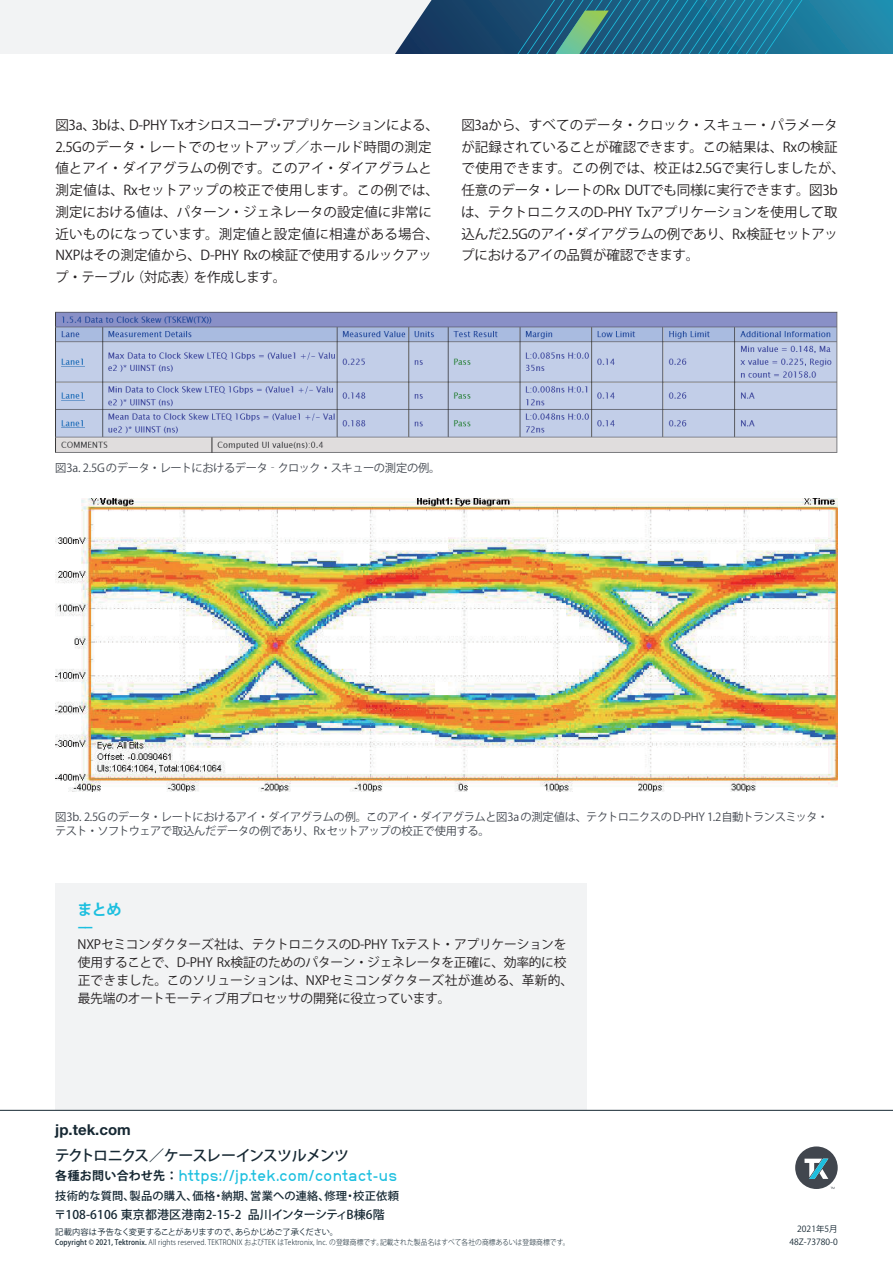
<style>
.page{position:relative;width:893px;height:1263px;background:#fff}
.page>*{position:absolute;margin:0;border:0;box-sizing:border-box;transform-origin:0 0}
.t1{font:15.75px "NB Grotesk Sem Bol";letter-spacing:.03em;color:#1cbfdf}
.t2{font:500 15px "Koz Go Pro";letter-spacing:-.08em;color:#162833}
.t3{font:700 15px "Helvetica Neue LT Pro";color:#162833}
.t4{font:700 15px/16.5px "Koz Go Pro";color:#1cbfdf}
.t5{font:13.5px/21.8px "Koz Go Pro";letter-spacing:-.005em;color:#231f20}
.t6{font:12.75px/18px "Koz Go Pro";letter-spacing:-.02em;color:#231f20}
.t7{font:500 12px "Koz Go Pro";letter-spacing:.01em;color:#162833}
.t8{font:11.25px/13.5px "Koz Go Pro";letter-spacing:-.03em;color:#41464e}
.t9{font:500 11.25px "Koz Go Pro";letter-spacing:.02em;color:#162833}
.t10{font:8.55px/12.8px "Koz Go Pro";color:#162833;text-align:right}
.t11{font:8.25px "Koz Go Pro";letter-spacing:-.025em;color:#162833}
.t12{font:300 7.5px "Koz Go Pro";letter-spacing:.02em;color:#162833;scale:.9 1}
.s1{font-family:"Koz Go Pro";font-weight:700;font-size:12px;color:#162833}
.s2{font-weight:500}
</style>
<div class="page">
<div style="left:55px;top:883px;width:531px;height:227px;background:#f2f3f4"></div>
<hr style="left:0;top:1110px;width:893px;height:1px;background:#162833">
<svg style="left:795px;top:1146px;width:43px;height:43px"></svg>
<div style="left:0;top:0;width:875px;height:54px;background:#f2f3f4"></div>
<svg style="left:395px;top:0;width:498px;height:54px;background:#276e8c"></svg>
<img style="left:55px;top:312px;width:783px;height:141px">
<img style="left:55px;top:498px;width:783px;height:293px">
<p class="t5" style="left:55px;top:114px;width:385px">図3a、3bは、D-PHY Txオシロスコープ・アプリケーションによる、2.5Gのデータ・レートでのセットアップ／ホールド時間の測定値とアイ・ダイアグラムの例です。このアイ・ダイアグラムと測定値は、Rxセットアップの校正で使用します。この例では、測定における値は、パターン・ジェネレータの設定値に非常に近いものになっています。測定値と設定値に相違がある場合、NXPはその測定値から、D-PHY Rxの検証で使用するルックアップ・テーブル（対応表）を作成します。</p>
<p class="t5" style="left:461px;top:114px;width:385px">図3aから、すべてのデータ・クロック・スキュー・パラメータが記録されていることが確認できます。この結果は、Rxの検証で使用できます。この例では、校正は2.5Gで実行しましたが、任意のデータ・レートのRx DUTでも同様に実行できます。図3bは、テクトロニクスのD-PHY Txアプリケーションを使用して取込んだ2.5Gのアイ・ダイアグラムの例であり、Rx検証セットアップにおけるアイの品質が確認できます。</p>
<p class="t8" style="left:55px;top:461px;width:387px">図3a. 2.5Gのデータ・レートにおけるデータ ‐ クロック・スキューの測定の例。</p>
<p class="t8" style="left:55px;top:810px;width:775px">図3b. 2.5Gのデータ・レートにおけるアイ・ダイアグラムの例。このアイ・ダイアグラムと図3aの測定値は、テクトロニクスのD-PHY 1.2自動トランスミッタ・テスト・ソフトウェアで取込んだデータの例であり、Rxセットアップの校正で使用する。</p>
<p class="t4" style="left:78px;top:902px;width:45px">まとめ––</p>
<p class="t6" style="left:78px;top:936px;width:497px">NXPセミコンダクターズ社は、テクトロニクスのD-PHY Txテスト・アプリケーションを使用することで、D-PHY Rx検証のためのパターン・ジェネレータを正確に、効率的に校正できました。このソリューションは、NXPセミコンダクターズ社が進める、革新的、最先端のオートモーティブ用プロセッサの開発に役立っています。</p>
<p class="t3" style="left:55px;top:1120px;width:77px">jp.tek.com</p>
<p class="t2" style="left:55px;top:1146px;width:296px">テクトロニクス／ケースレーインスツルメンツ</p>
<p class="t1" style="left:55px;top:1166px;width:343px"><span class="s1">各種お問い合わせ先 ：</span> https://jp.tek.com/contact-us</p>
<p class="t9" style="left:55px;top:1189px;width:345px">技術的な質問、製品の購入、価格・納期、営業への連絡、修理・校正依頼</p>
<p class="t7" style="left:54px;top:1207px;width:332px">〒108-6106 東京都港区港南2-15-2 品川インターシティB棟6階</p>
<p class="t11" style="left:55px;top:1226px;width:284px">記載内容は予告なく変更することがありますので、あらかじめご了承ください。</p>
<p class="t12" style="left:55px;top:1237px;width:577px"><span class="s2">Copyright © 2021, Tektronix.</span> All rights reserved. TEKTRONIX およびTEK はTektronix, Inc. の登録商標です。記載された製品名はすべて各社の商標あるいは登録商標です。　</p>
<p class="t10" style="left:789px;top:1223px;width:50px">2021年5月<br>48Z-73780-0</p>
</div>
